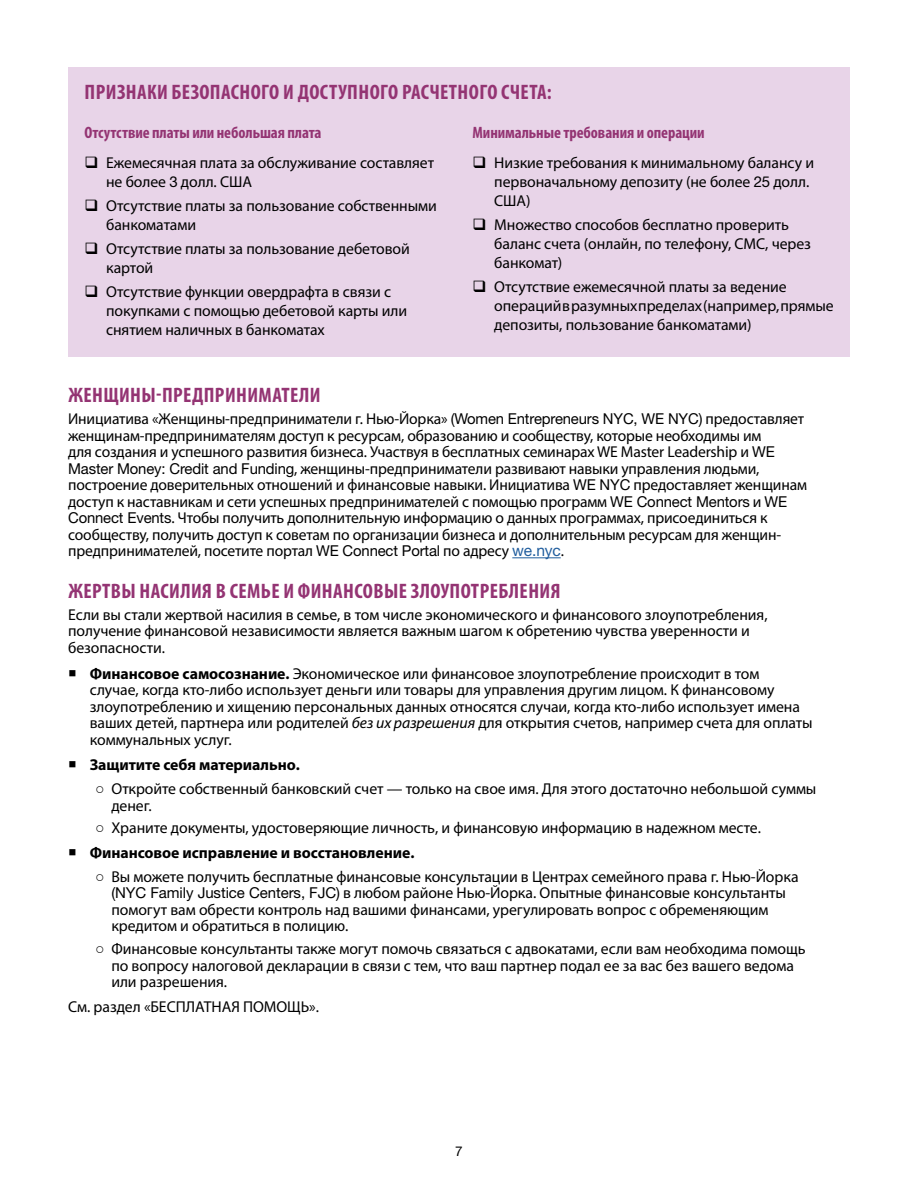
<style>
.page{position:relative;width:918px;height:1188px;background:#fff}
.page>*{position:absolute;margin:0;border:0;box-sizing:border-box;transform-origin:0 0}
.t1{font:700 condensed 21px "Myriad Pro";letter-spacing:.02em;color:#943473}
.t2{font:700 condensed 16.5px "Myriad Pro";letter-spacing:-.005em;color:#943473}
.t3{font:15.75px/16.5px "Myriad Pro";letter-spacing:-.005em;color:#000}
.t4{font:700 15.75px "Myriad Pro";letter-spacing:-.005em;color:#000}
.t5{font:13.5px "Helvetica Neue LT Std";color:#000}
.s1{font-family:"Helvetica Neue LT Std";font-size:15px}
.s2{font-family:"Helvetica Neue LT Std";color:#215e9e}
.s3{font-weight:700}
.s4{font-style:italic}
.s5{font-family:"Arial"}
</style>
<div class="page">
<div style="left:68px;top:68px;width:782px;height:289px;background:#e8d4e8"></div>
<hr style="left:512px;top:557px;width:49px;height:1px;background:#215e9e">
<h1 class="t1" style="left:85px;top:79px;width:469px">ПРИЗНАКИ БЕЗОПАСНОГО И ДОСТУПНОГО РАСЧЕТНОГО СЧЕТА:</h1>
<p class="t2" style="left:84px;top:122px;width:239px">Отсутствие платы или небольшая плата</p>
<p class="t3" style="left:106px;top:153px;width:330px;line-height:18.9px;text-indent:-22px">❑ Ежемесячная плата за обслуживание составляет не более <span class="s1">3</span> долл. США</p>
<p class="t3" style="left:106px;top:196px;width:332px;line-height:18.9px;text-indent:-22px">❑ Отсутствие платы за пользование собственными банкоматами</p>
<p class="t3" style="left:106px;top:239px;width:305px;line-height:18.9px;text-indent:-22px">❑ Отсутствие платы за пользование дебетовой картой</p>
<p class="t3" style="left:106px;top:282px;width:303px;line-height:18.9px;text-indent:-22px">❑ Отсутствие функции овердрафта в связи с покупками с помощью дебетовой карты или снятием наличных в банкоматах</p>
<p class="t2" style="left:472px;top:122px;width:234px">Минимальные требования и операции</p>
<p class="t3" style="left:494px;top:153px;width:321px;line-height:18.9px;text-indent:-22px">❑ Низкие требования к минимальному балансу и первоначальному депозиту (не более <span class="s1">25</span> долл.<br>США)</p>
<p class="t3" style="left:494px;top:215px;width:318px;line-height:18.9px;text-indent:-22px">❑ Множество способов бесплатно проверить баланс счета (онлайн, по телефону, СМС, через банкомат)</p>
<p class="t3" style="left:494px;top:277px;width:341px;line-height:18.9px;text-indent:-22px">❑ Отсутствие ежемесячной платы за ведение операций в разумных пределах (например, прямые депозиты, пользование банкоматами)</p>
<h1 class="t1" style="left:68px;top:382px;width:254px">ЖЕНЩИНЫ-ПРЕДПРИНИМАТЕЛИ</h1>
<p class="t3" style="left:68px;top:410px;width:740px">Инициатива «Женщины-предприниматели г. Нью-Йорка» <span class="s1">(Women Entrepreneurs NYC, WE NYC)</span> предоставляет женщинам-предпринимателям доступ к ресурсам, образованию и сообществу, которые необходимы им<br>для создания и успешного развития бизнеса. Участвуя в бесплатных семинарах WE Master Leadership и <span class="s1">WE Master Money: Credit and Funding</span>, женщины-предприниматели развивают навыки управления людьми, построение доверительных отношений и финансовые навыки. Инициатива <span class="s1">WE NYC</span> предоставляет женщинам доступ к наставникам и сети успешных предпринимателей с помощью программ <span class="s1">WE Connect Mentors</span> и <span class="s1">WE Connect Events</span>. Чтобы получить дополнительную информацию о данных программах, присоединиться к сообществу, получить доступ к советам по организации бизнеса и дополнительным ресурсам для женщин&shy;предпринимателей, посетите портал <span class="s1">WE Connect Portal</span> по адресу <span class="s2">we.nyc</span>.</p>
<h1 class="t1" style="left:68px;top:578px;width:494px">ЖЕРТВЫ НАСИЛИЯ В СЕМЬЕ И ФИНАНСОВЫЕ ЗЛОУПОТРЕБЛЕНИЯ</h1>
<p class="t3" style="left:68px;top:606px;width:701px">Если вы стали жертвой насилия в семье, в том числе экономического и финансового злоупотребления, получение финансовой независимости является важным шагом к обретению чувства уверенности и безопасности.</p>
<p class="t3" style="left:90px;top:665px;width:725px"><span class="s3">Финансовое самосознание.</span> Экономическое или финансовое злоупотребление происходит в том<br>случае, когда кто-либо использует деньги или товары для управления другим лицом. К финансовому злоупотреблению и хищению персональных данных относятся случаи, когда кто-либо использует имена ваших детей, партнера или родителей <span class="s4">без их разрешения</span> для открытия счетов, например счета для оплаты коммунальных услуг.</p>
<p class="t4" style="left:90px;top:754px;width:212px">Защитите себя материально.</p>
<p class="t3" style="left:111px;top:780px;width:707px;text-indent:-16px"><span class="s5">○</span> Откройте собственный банковский счет — только на свое имя. Для этого достаточно небольшой суммы денег.</p>
<p class="t3" style="left:90px;top:816px;width:673px;line-height:24px;text-indent:5px"><span class="s5">○</span> Храните документы, удостоверяющие личность, и финансовую информацию в надежном месте.<br><span class="s3">Финансовое исправление и восстановление.</span></p>
<p class="t3" style="left:111px;top:868px;width:689px;text-indent:-16px"><span class="s5">○</span> Вы можете получить бесплатные финансовые консультации в Центрах семейного права г. Нью-Йорка <span class="s1">(NYC Family Justice Centers, FJC)</span> в любом районе Нью-Йорка. Опытные финансовые консультанты помогут вам обрести контроль над вашими финансами, урегулировать вопрос с обременяющим кредитом и обратиться в полицию.</p>
<p class="t3" style="left:111px;top:940px;width:696px;text-indent:-16px"><span class="s5">○</span> Финансовые консультанты также могут помочь связаться с адвокатами, если вам необходима помощь по вопросу налоговой декларации в связи с тем, что ваш партнер подал ее за вас без вашего ведома или разрешения.</p>
<p class="t3" style="left:68px;top:998px;width:252px">См. раздел «БЕСПЛАТНАЯ ПОМОЩЬ».</p>
<p class="t5" style="left:455px;top:1143px;width:9px">7</p>
</div>
